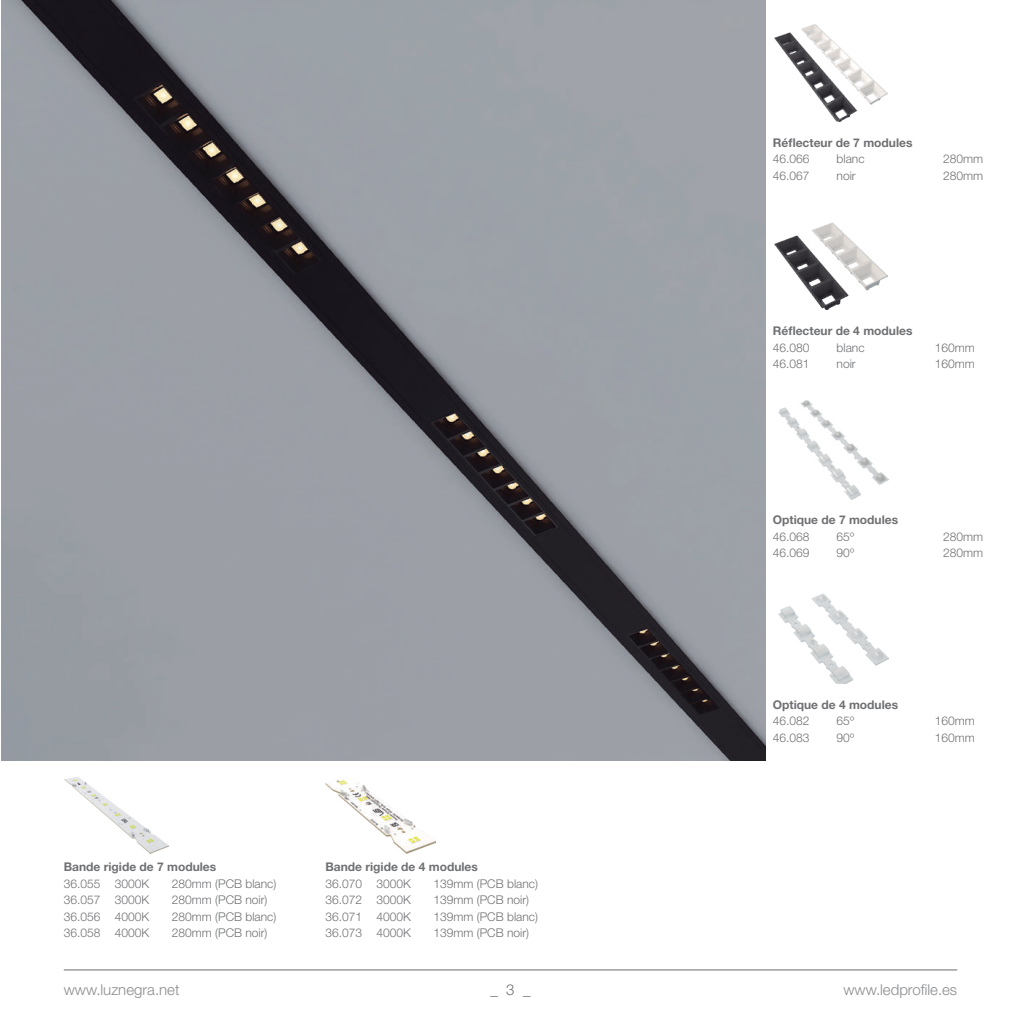
<style>
.page{position:relative;width:1021px;height:1021px;background:#fff}
.page>*{position:absolute;margin:0;border:0;box-sizing:border-box;transform-origin:0 0}
.t1{font:300 15px "Helvetica Neue LT Std";color:#8a8c8f}
.t2{font:300 15px "Helvetica Neue LT Std";color:#6f7073}
.t3{font:300 12px "Helvetica Neue LT Std";color:#6f7073}
.t4{font:700 12px "Helvetica Neue LT Std";color:#6f7073}
</style>
<div class="page">
<hr style="left:64px;top:969px;width:893px;height:1px;background:#6f7073">
<img style="left:64px;top:776px;width:105px;height:77px">
<img style="left:325px;top:779px;width:110px;height:74px">
<img style="left:774px;top:24px;width:113px;height:97px">
<img style="left:778px;top:400px;width:110px;height:99px">
<img style="left:774px;top:223px;width:113px;height:86px">
<img style="left:778px;top:593px;width:110px;height:90px">
<img style="left:1px;top:0;width:764px;height:760px">
<p class="t4" style="left:772px;top:135px;width:141px">Réflecteur de 7 modules</p>
<p class="t3" style="left:772px;top:151px;width:38px">46.066</p>
<p class="t3" style="left:836px;top:151px;width:30px">blanc</p>
<p class="t3" style="left:943px;top:151px;width:42px">280mm</p>
<p class="t3" style="left:772px;top:168px;width:38px">46.067</p>
<p class="t3" style="left:836px;top:168px;width:21px">noir</p>
<p class="t3" style="left:943px;top:168px;width:42px">280mm</p>
<p class="t4" style="left:772px;top:323px;width:141px">Réflecteur de 4 modules</p>
<p class="t3" style="left:772px;top:340px;width:38px">46.080</p>
<p class="t3" style="left:836px;top:340px;width:30px">blanc</p>
<p class="t3" style="left:934px;top:340px;width:42px">160mm</p>
<p class="t3" style="left:772px;top:356px;width:38px">46.081</p>
<p class="t3" style="left:836px;top:356px;width:21px">noir</p>
<p class="t3" style="left:934px;top:356px;width:42px">160mm</p>
<p class="t4" style="left:772px;top:512px;width:127px">Optique de 7 modules</p>
<p class="t3" style="left:772px;top:529px;width:38px">46.068</p>
<p class="t3" style="left:836px;top:529px;width:19px">65º</p>
<p class="t3" style="left:943px;top:529px;width:42px">280mm</p>
<p class="t3" style="left:772px;top:546px;width:38px">46.069</p>
<p class="t3" style="left:836px;top:546px;width:19px">90º</p>
<p class="t3" style="left:943px;top:546px;width:42px">280mm</p>
<p class="t4" style="left:64px;top:859px;width:154px">Bande rigide de 7 modules</p>
<p class="t3" style="left:64px;top:875px;width:87px">36.055 3000K</p>
<p class="t3" style="left:172px;top:875px;width:106px">280mm (PCB blanc)</p>
<p class="t3" style="left:64px;top:892px;width:87px">36.057 3000K</p>
<p class="t3" style="left:172px;top:892px;width:97px">280mm (PCB noir)</p>
<p class="t3" style="left:64px;top:908px;width:87px">36.056 4000K</p>
<p class="t3" style="left:172px;top:908px;width:106px">280mm (PCB blanc)</p>
<p class="t3" style="left:64px;top:925px;width:87px">36.058 4000K</p>
<p class="t3" style="left:172px;top:925px;width:97px">280mm (PCB noir)</p>
<p class="t4" style="left:325px;top:859px;width:154px">Bande rigide de 4 modules</p>
<p class="t3" style="left:325px;top:875px;width:87px">36.070 3000K</p>
<p class="t3" style="left:433px;top:875px;width:106px">139mm (PCB blanc)</p>
<p class="t3" style="left:325px;top:892px;width:87px">36.072 3000K</p>
<p class="t3" style="left:433px;top:892px;width:97px">139mm (PCB noir)</p>
<p class="t3" style="left:325px;top:908px;width:87px">36.071 4000K</p>
<p class="t3" style="left:433px;top:908px;width:106px">139mm (PCB blanc)</p>
<p class="t3" style="left:325px;top:925px;width:87px">36.073 4000K</p>
<p class="t3" style="left:433px;top:925px;width:97px">139mm (PCB noir)</p>
<p class="t4" style="left:772px;top:697px;width:127px">Optique de 4 modules</p>
<p class="t3" style="left:772px;top:713px;width:38px">46.082</p>
<p class="t3" style="left:836px;top:713px;width:19px">65º</p>
<p class="t3" style="left:934px;top:713px;width:42px">160mm</p>
<p class="t3" style="left:772px;top:730px;width:38px">46.083</p>
<p class="t3" style="left:836px;top:730px;width:19px">90º</p>
<p class="t3" style="left:934px;top:730px;width:42px">160mm</p>
<p class="t1" style="left:64px;top:980px;width:117px">www.luznegra.net</p>
<p class="t2" style="left:490px;top:980px;width:42px">_ 3 _</p>
<p class="t1" style="left:843px;top:980px;width:115px">www.ledprofile.es</p>
</div>
